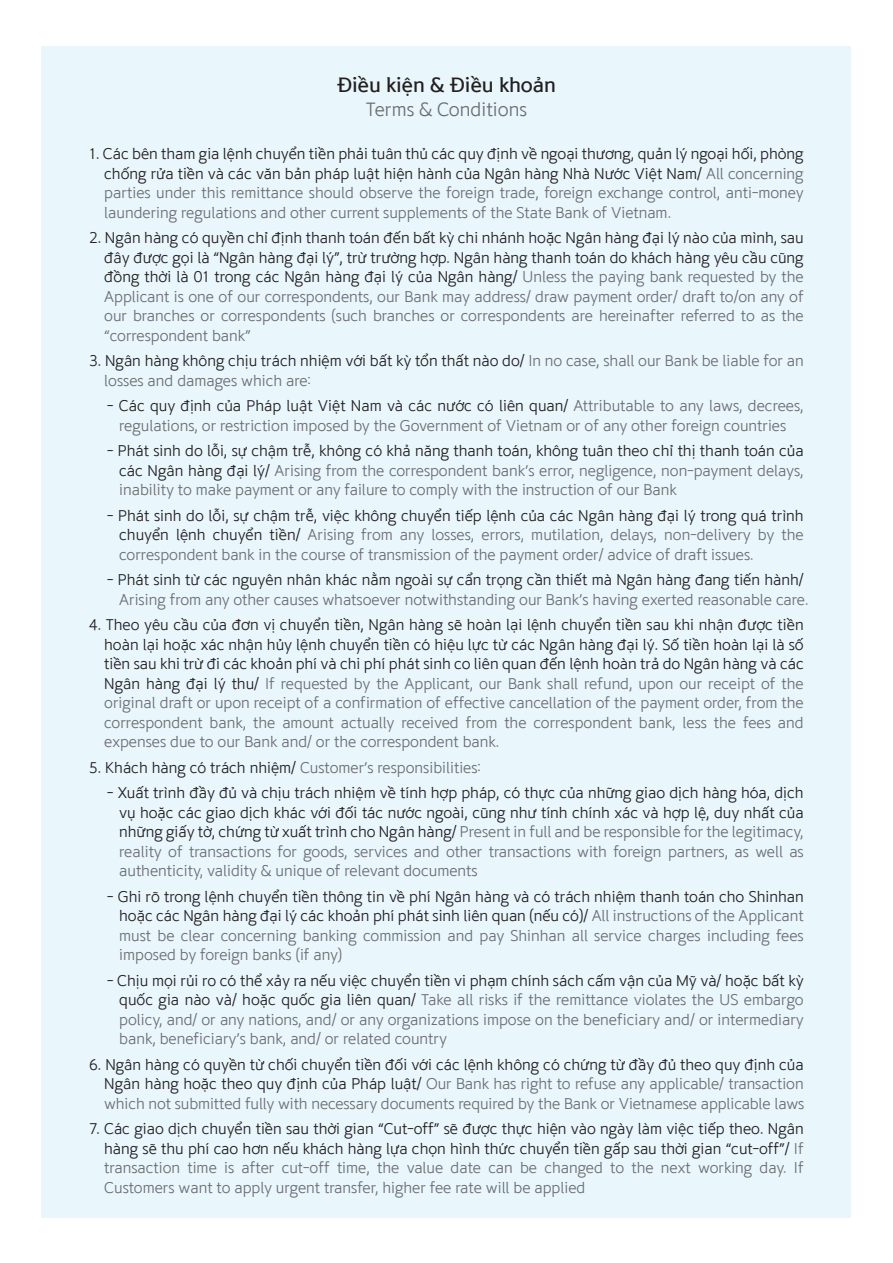
<style>
.page{position:relative;width:893px;height:1263px;background:#fff}
.page>*{position:absolute;margin:0;border:0;box-sizing:border-box;transform-origin:0 0}
.t1{font:500 21px "Shinhan";color:#231f20}
.t2{font:300 19.5px "Shinhan";color:#6d6e71}
.t3{font:300 15.75px/19.5px "Shinhan";color:#6d6e71;text-align:justify}
.t4{font:300 15.75px/19.5px "Shinhan";color:#231f20;text-align:justify}
.s1{color:#231f20}
.s2{font-family:"Myriad Pro";font-weight:400;color:#231f20}
.s3{font-family:"Myriad Pro";font-weight:400}
.s4{color:#6d6e71}
</style>
<div class="page">
<div style="left:42px;top:46px;width:809px;height:1171px;background:#e9f7fd"></div>
<h1 class="t1" style="left:337px;top:70px;width:220px">Điều kiện &amp; Điều khoản</h1>
<p class="t2" style="left:366px;top:95px;width:163px">Terms &amp; Conditions</p>
<p class="t3" style="left:104px;top:144px;width:701px;text-indent:-15px"><span class="s1">1. Các bên tham gia lệnh chuyển tiền phải tuân thủ các quy định về ngoại thương, quản lý ngoại hối, phòng chống rửa tiền và các văn bản pháp luật hiện hành của Ngân hàng Nhà Nước Việt Nam/</span> All concerning parties under this remittance should observe the foreign trade, foreign exchange control, anti-money laundering regulations and other current supplements of the State Bank of Vietnam.</p>
<p class="t3" style="left:104px;top:228px;width:701px;text-indent:-15px"><span class="s1">2. Ngân hàng có quyền chỉ định thanh toán đến bất kỳ chi nhánh hoặc Ngân hàng đại lý nào của mình, sau đây được gọi là</span> <span class="s2">“</span><span class="s1">Ngân hàng đại lý</span><span class="s2">”</span><span class="s1">, trừ trường hợp. Ngân hàng thanh toán do khách hàng yêu cầu cũng đồng thời là 01 trong các Ngân hàng đại lý của Ngân hàng/</span> Unless the paying bank requested by the Applicant is one of our correspondents, our Bank may address/ draw payment order/ draft to/on any of our branches or correspondents (such branches or correspondents are hereinafter referred to as the <span class="s3">“</span>correspondent bank<span class="s3">”</span></p>
<p class="t3" style="left:104px;top:350px;width:701px;text-indent:-15px"><span class="s1">3. Ngân hàng không chịu trách nhiệm với bất kỳ tổn thất nào do/</span> In no case, shall our Bank be liable for an losses and damages which are:</p>
<p class="t3" style="left:107px;top:395px;width:698px;text-align:center"><span class="s1">- Các quy định của Pháp luật Việt Nam và các nước có liên quan/</span> Attributable to any laws, decrees, regulations, or restriction imposed by the Government of Vietnam or of any other foreign countries</p>
<p class="t3" style="left:119px;top:440px;width:686px;text-indent:-12px"><span class="s1">- Phát sinh do lỗi, sự chậm trễ, không có khả năng thanh toán, không tuân theo chỉ thị thanh toán của các Ngân hàng đại lý/</span> Arising from the correspondent bank<span class="s3">’</span>s error, negligence, non-payment delays, inability to make payment or any failure to comply with the instruction of our Bank</p>
<p class="t3" style="left:119px;top:505px;width:686px;text-indent:-12px"><span class="s1">- Phát sinh do lỗi, sự chậm trễ, việc không chuyển tiếp lệnh của các Ngân hàng đại lý trong quá trình chuyển lệnh chuyển tiền/</span> Arising from any losses, errors, mutilation, delays, non-delivery by the correspondent bank in the course of transmission of the payment order/ advice of draft issues.</p>
<p class="t3" style="left:119px;top:569px;width:691px;text-indent:-12px"><span class="s1">- Phát sinh từ các nguyên nhân khác nằm ngoài sự cẩn trọng cần thiết mà Ngân hàng đang tiến hành/<br></span>Arising from any other causes whatsoever notwithstanding our Bank<span class="s3">’</span>s having exerted reasonable care.</p>
<p class="t3" style="left:104px;top:614px;width:701px;text-indent:-15px"><span class="s1">4. Theo yêu cầu của đơn vị chuyển tiền, Ngân hàng sẽ hoàn lại lệnh chuyển tiền sau khi nhận được tiền hoàn lại hoặc xác nhận hủy lệnh chuyển tiền có hiệu lực từ các Ngân hàng đại lý. Số tiền hoàn lại là số tiền sau khi trừ đi các khoản phí và chi phí phát sinh co liên quan đến lệnh hoàn trả do Ngân hàng và các Ngân hàng đại lý thu/</span> If requested by the Applicant, our Bank shall refund, upon our receipt of the original draft or upon receipt of a confirmation of effective cancellation of the payment order, from the correspondent bank, the amount actually received from the correspondent bank, less the fees and expenses due to our Bank and/ or the correspondent bank.</p>
<p class="t3" style="left:89px;top:757px;width:393px"><span class="s1">5. Khách hàng có trách nhiệm/</span> Customer<span class="s3">’</span>s responsibilities:</p>
<p class="t4" style="left:119px;top:782px;width:686px;text-indent:-12px">- Xuất trình đầy đủ và chịu trách nhiệm về tính hợp pháp, có thực của những giao dịch hàng hóa, dịch vụ hoặc các giao dịch khác với đối tác nước ngoài, cũng như tính chính xác và hợp lệ, duy nhất của những giấy tờ, chứng từ xuất trình cho Ngân hàng/ <span class="s4">Present in full and be responsible for the legitimacy, reality of transactions for goods, services and other transactions with foreign partners, as well as authenticity, validity &amp; unique of relevant documents</span></p>
<p class="t3" style="left:119px;top:886px;width:686px;text-indent:-12px"><span class="s1">- Ghi rõ trong lệnh chuyển tiền thông tin về phí Ngân hàng và có trách nhiệm thanh toán cho Shinhan hoặc các Ngân hàng đại lý các khoản phí phát sinh liên quan (nếu có)/</span> All instructions of the Applicant must be clear concerning banking commission and pay Shinhan all service charges including fees imposed by foreign banks (if any)</p>
<p class="t3" style="left:119px;top:970px;width:686px;text-indent:-12px"><span class="s1">- Chịu mọi rủi ro có thể xảy ra nếu việc chuyển tiền vi phạm chính sách cấm vận của Mỹ và/ hoặc bất kỳ quốc gia nào và/ hoặc quốc gia liên quan/</span> Take all risks if the remittance violates the US embargo policy, and/ or any nations, and/ or any organizations impose on the beneficiary and/ or intermediary bank, beneficiary<span class="s3">’</span>s bank, and/ or related country</p>
<p class="t3" style="left:104px;top:1054px;width:702px;text-indent:-15px"><span class="s1">6. Ngân hàng có quyền từ chối chuyển tiền đối với các lệnh không có chứng từ đầy đủ theo quy định của Ngân hàng hoặc theo quy định của Pháp luật/</span> Our Bank has right to refuse any applicable/ transaction which not submitted fully with necessary documents required by the Bank or Vietnamese applicable laws</p>
<p class="t4" style="left:104px;top:1118px;width:701px;text-indent:-15px">7. Các giao dịch chuyển tiền sau thời gian <span class="s3">“</span>Cut-off<span class="s3">”</span> sẽ được thực hiện vào ngày làm việc tiếp theo. Ngân hàng sẽ thu phí cao hơn nếu khách hàng lựa chọn hình thức chuyển tiền gấp sau thời gian <span class="s3">“</span>cut-off<span class="s3">”</span>/ <span class="s4">If transaction time is after cut-off time, the value date can be changed to the next working day. If Customers want to apply urgent transfer, higher fee rate will be applied</span></p>
</div>
